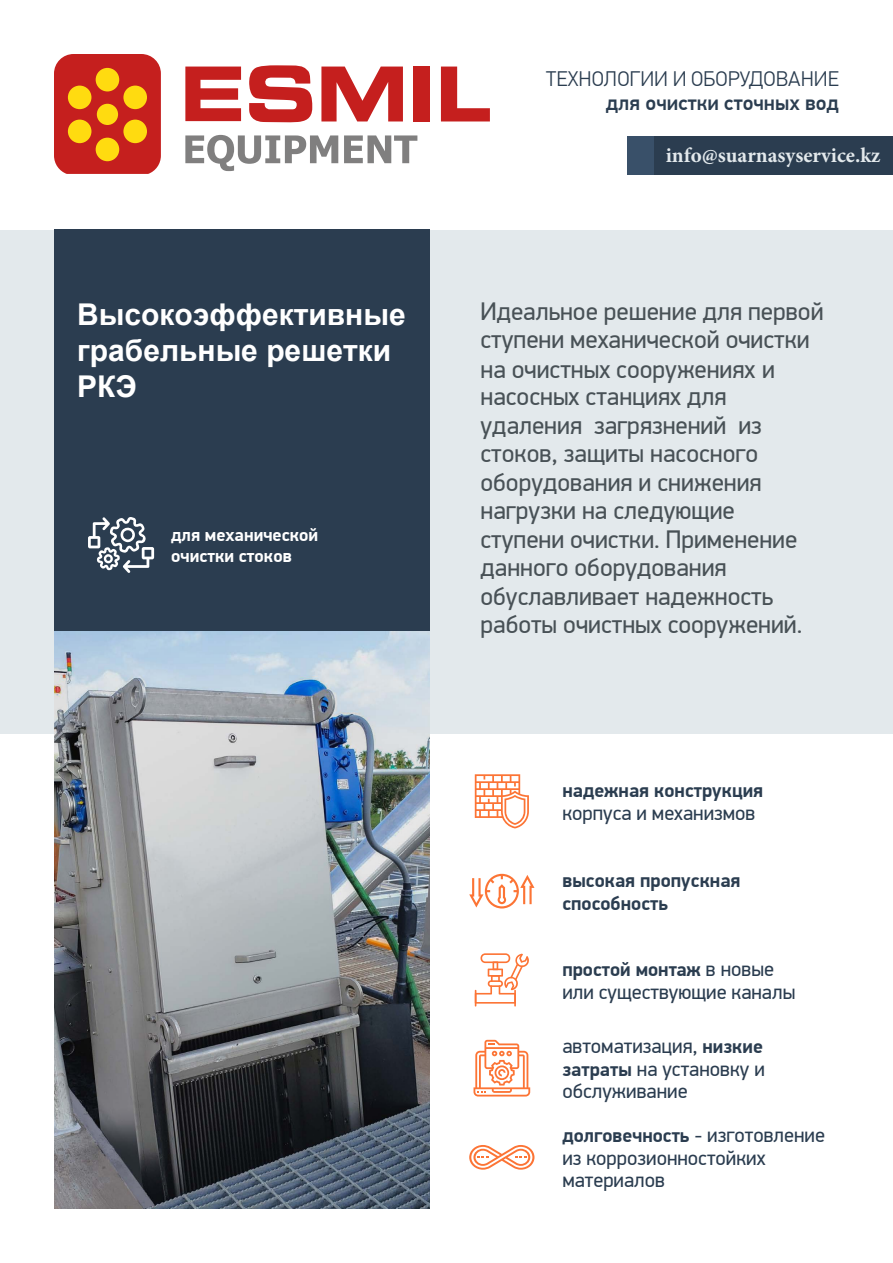
<style>
.page{position:relative;width:893px;height:1263px;background:#fff}
.page>*{position:absolute;margin:0;border:0;box-sizing:border-box;transform-origin:0 0}
.t1{font:700 30px/36px "Arial";color:#fff}
.t2{font:24px/28.5px "PF Din Display Pro";color:#485156}
.t3{font:700 21px "Minion Pro";color:#e3e9ec}
.t4{font:300 21px "PF Din Text Pro";color:#2b3d50}
.t5{font:500 21px "PF Din Text Pro";color:#2b3d50}
.t6{font:19.5px/22.5px "PF Din Display Pro";color:#2b3d50}
.t7{font:700 19.5px/22.5px "PF Din Display Pro";color:#2b3d50}
.t8{font:700 18px/21px "PF Din Display Pro";color:#fff}
.s1{font-weight:700}
</style>
<div class="page">
<div style="left:0;top:230px;width:893px;height:503px;background:#e3e9ec"></div>
<div style="left:54px;top:230px;width:375px;height:979px;background:#2b3d50"></div>
<img style="left:54px;top:631px;width:375px;height:578px">
<svg style="left:88px;top:517px;width:66px;height:56px"></svg>
<svg style="left:469px;top:1145px;width:65px;height:25px"></svg>
<svg style="left:469px;top:874px;width:65px;height:34px"></svg>
<svg style="left:475px;top:774px;width:54px;height:54px"></svg>
<svg style="left:475px;top:953px;width:54px;height:53px"></svg>
<svg style="left:473px;top:1040px;width:57px;height:56px"></svg>
<div style="left:628px;top:137px;width:265px;height:38px;background:#395069"></div>
<div style="left:655px;top:137px;width:238px;height:38px;background:#2b3d50"></div>
<svg style="left:54px;top:54px;width:107px;height:120px;background:#c72724"></svg>
<div style="left:96px;top:138px;width:23px;height:23px;background:#ffdb10;border-radius:50%"></div>
<div style="left:97px;top:104px;width:21px;height:21px;background:#ffdb10;border-radius:50%"></div>
<div style="left:96px;top:68px;width:23px;height:23px;background:#ffdb10;border-radius:50%"></div>
<div style="left:68px;top:86px;width:23px;height:23px;background:#ffdb10;border-radius:50%"></div>
<div style="left:123px;top:86px;width:24px;height:23px;background:#ffdb10;border-radius:50%"></div>
<div style="left:68px;top:120px;width:23px;height:23px;background:#ffdb10;border-radius:50%"></div>
<div style="left:123px;top:120px;width:24px;height:23px;background:#ffdb10;border-radius:50%"></div>
<svg style="left:185px;top:67px;width:56px;height:54px"></svg>
<div style="left:414px;top:67px;width:15px;height:54px;background:#c51f1e"></div>
<svg style="left:441px;top:67px;width:49px;height:54px"></svg>
<svg style="left:321px;top:67px;width:82px;height:54px"></svg>
<svg style="left:249px;top:65px;width:63px;height:58px"></svg>
<svg style="left:185px;top:135px;width:153px;height:36px"></svg>
<svg style="left:344px;top:135px;width:73px;height:28px"></svg>
<p class="t1" style="left:77px;top:297px;width:330px">Высокоэффективные грабельные решетки<br>РКЭ</p>
<p class="t8" style="left:171px;top:525px;width:149px">для механической очистки стоков</p>
<p class="t4" style="left:546px;top:66px;width:294px">ТЕХНОЛОГИИ И ОБОРУДОВАНИЕ</p>
<p class="t5" style="left:606px;top:90px;width:235px">для очистки сточных вод</p>
<p class="t3" style="left:666px;top:140px;width:216px">info@suarnasyservice.kz</p>
<p class="t2" style="left:480px;top:297px;width:345px">Идеальное решение для первой ступени механической очистки на очистных сооружениях и насосных станциях для удаления загрязнений из стоков, защиты насосного оборудования и снижения нагрузки на следующие ступени очистки. Применение данного оборудования обуславливает надежность работы очистных сооружений.</p>
<p class="t7" style="left:562px;top:780px;width:202px">надежная конструкция</p>
<p class="t6" style="left:562px;top:801px;width:195px">корпуса и механизмов</p>
<p class="t7" style="left:562px;top:870px;width:180px">высокая пропускная способность</p>
<p class="t6" style="left:562px;top:957px;width:235px"><span class="s1">простой монтаж</span> в новые или существующие каналы</p>
<p class="t6" style="left:562px;top:1034px;width:204px;text-align:justify">автоматизация, <span class="s1">низкие затраты</span> на установку и обслуживание</p>
<p class="t6" style="left:562px;top:1124px;width:264px"><span class="s1">долговечность</span> - изготовление из коррозионностойких материалов</p>
</div>
